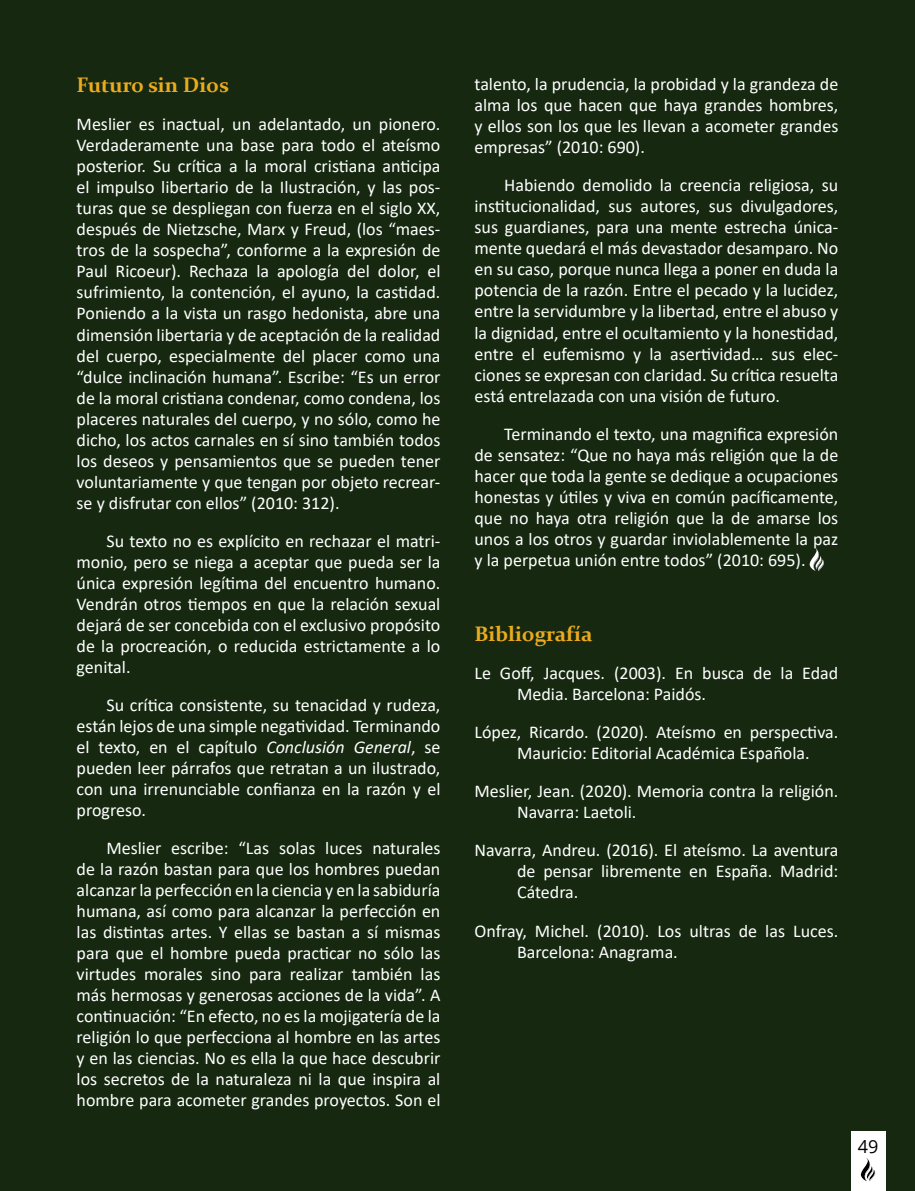
<style>
.page{position:relative;width:915px;height:1191px;background:#fff}
.page>*{position:absolute;margin:0;border:0;box-sizing:border-box;transform-origin:0 0}
.t1{font:700 21px "Constantia";color:#ecab1e}
.t2{font:18px/21px "Calibri";color:#fff;text-align:justify}
.t3{font:18px "Open Sans";color:#000}
.s1{font-style:italic}
</style>
<div class="page">
<div style="left:0;top:0;width:914px;height:1191px;background:#162910"></div>
<div style="left:850px;top:1131px;width:34px;height:60px;background:#fff"></div>
<svg style="left:860px;top:1158px;width:15px;height:23px"></svg>
<svg style="left:809px;top:548px;width:14px;height:23px"></svg>
<p class="t1" style="left:77px;top:71px;width:153px">Futuro sin Dios</p>
<p class="t2" style="left:77px;top:113px;width:365px">Meslier es inactual, un adelantado, un pionero.<br>Verdaderamente una base para todo el ateísmo posterior. Su crítica a la moral cristiana anticipa el impulso libertario de la Ilustración, y las pos&shy;turas que se despliegan con fuerza en el siglo XX, después de Nietzsche, Marx y Freud, (los “maes&shy;tros de la sospecha”, conforme a la expresión de Paul Ricoeur). Rechaza la apología del dolor, el sufrimiento, la contención, el ayuno, la castidad.<br>Poniendo a la vista un rasgo hedonista, abre una dimensión libertaria y de aceptación de la realidad del cuerpo, especialmente del placer como una “dulce inclinación humana”. Escribe: “Es un error de la moral cristiana condenar, como condena, los placeres naturales del cuerpo, y no sólo, como he dicho, los actos carnales en sí sino también todos los deseos y pensamientos que se pueden tener voluntariamente y que tengan por objeto recrear&shy;se y disfrutar con ellos” (2010: 312).</p>
<p class="t2" style="left:77px;top:530px;width:365px;text-indent:30px">Su texto no es explícito en rechazar el matri&shy;monio, pero se niega a aceptar que pueda ser la única expresión legítima del encuentro humano.<br>Vendrán otros tiempos en que la relación sexual dejará de ser concebida con el exclusivo propósito de la procreación, o reducida estrictamente a lo genital.</p>
<p class="t2" style="left:77px;top:694px;width:365px;text-indent:30px">Su crítica consistente, su tenacidad y rudeza, están lejos de una simple negatividad. Terminando el texto, en el capítulo <span class="s1">Conclusión General</span>, se pueden leer párrafos que retratan a un ilustrado, con una irrenunciable confianza en la razón y el progreso.</p>
<p class="t2" style="left:77px;top:837px;width:365px;text-indent:30px">Meslier escribe: “Las solas luces naturales de la razón bastan para que los hombres puedan alcanzar la perfección en la ciencia y en la sabiduría humana, así como para alcanzar la perfección en las distintas artes. Y ellas se bastan a sí mismas para que el hombre pueda practicar no sólo las virtudes morales sino para realizar también las más hermosas y generosas acciones de la vida”. A continuación: “En efecto, no es la mojigatería de la religión lo que perfecciona al hombre en las artes y en las ciencias. No es ella la que hace descubrir los secretos de la naturaleza ni la que inspira al hombre para acometer grandes proyectos. Son el</p>
<p class="t2" style="left:474px;top:73px;width:365px">talento, la prudencia, la probidad y la grandeza de alma los que hacen que haya grandes hombres, y ellos son los que les llevan a acometer grandes empresas” (2010: 690).</p>
<p class="t2" style="left:474px;top:174px;width:365px;text-indent:30px">Habiendo demolido la creencia religiosa, su institucionalidad, sus autores, sus divulgadores, sus guardianes, para una mente estrecha única&shy;mente quedará el más devastador desamparo. No en su caso, porque nunca llega a poner en duda la potencia de la razón. Entre el pecado y la lucidez, entre la servidumbre y la libertad, entre el abuso y la dignidad, entre el ocultamiento y la honestidad, entre el eufemismo y la asertividad… sus elec&shy;ciones se expresan con claridad. Su crítica resuelta está entrelazada con una visión de futuro.</p>
<p class="t2" style="left:474px;top:422px;width:365px;text-indent:30px">Terminando el texto, una magnifica expresión de sensatez: “Que no haya más religión que la de hacer que toda la gente se dedique a ocupaciones honestas y útiles y viva en común pacíficamente, que no haya otra religión que la de amarse los unos a los otros y guardar inviolablemente la paz y la perpetua unión entre todos” (2010: 695).</p>
<p class="t1" style="left:474px;top:619px;width:119px">Bibliografía</p>
<p class="t2" style="left:517px;top:662px;width:323px;text-indent:-43px">Le Goff, Jacques. (2003). En busca de la Edad<br>Media. Barcelona: Paidós.</p>
<p class="t2" style="left:517px;top:721px;width:323px;text-indent:-43px">López, Ricardo. (2020). Ateísmo en perspectiva.<br>Mauricio: Editorial Académica Española.</p>
<p class="t2" style="left:517px;top:780px;width:322px;text-indent:-43px">Meslier, Jean. (2020). Memoria contra la religión.<br>Navarra: Laetoli.</p>
<p class="t2" style="left:517px;top:839px;width:323px;text-indent:-43px">Navarra, Andreu. (2016). El ateísmo. La aventura de pensar libremente en España. Madrid:<br>Cátedra.</p>
<p class="t2" style="left:517px;top:919px;width:323px;text-indent:-43px">Onfray, Michel. (2010). Los ultras de las Luces.<br>Barcelona: Anagrama.</p>
<p class="t3" style="left:857px;top:1134px;width:22px">49</p>
</div>
